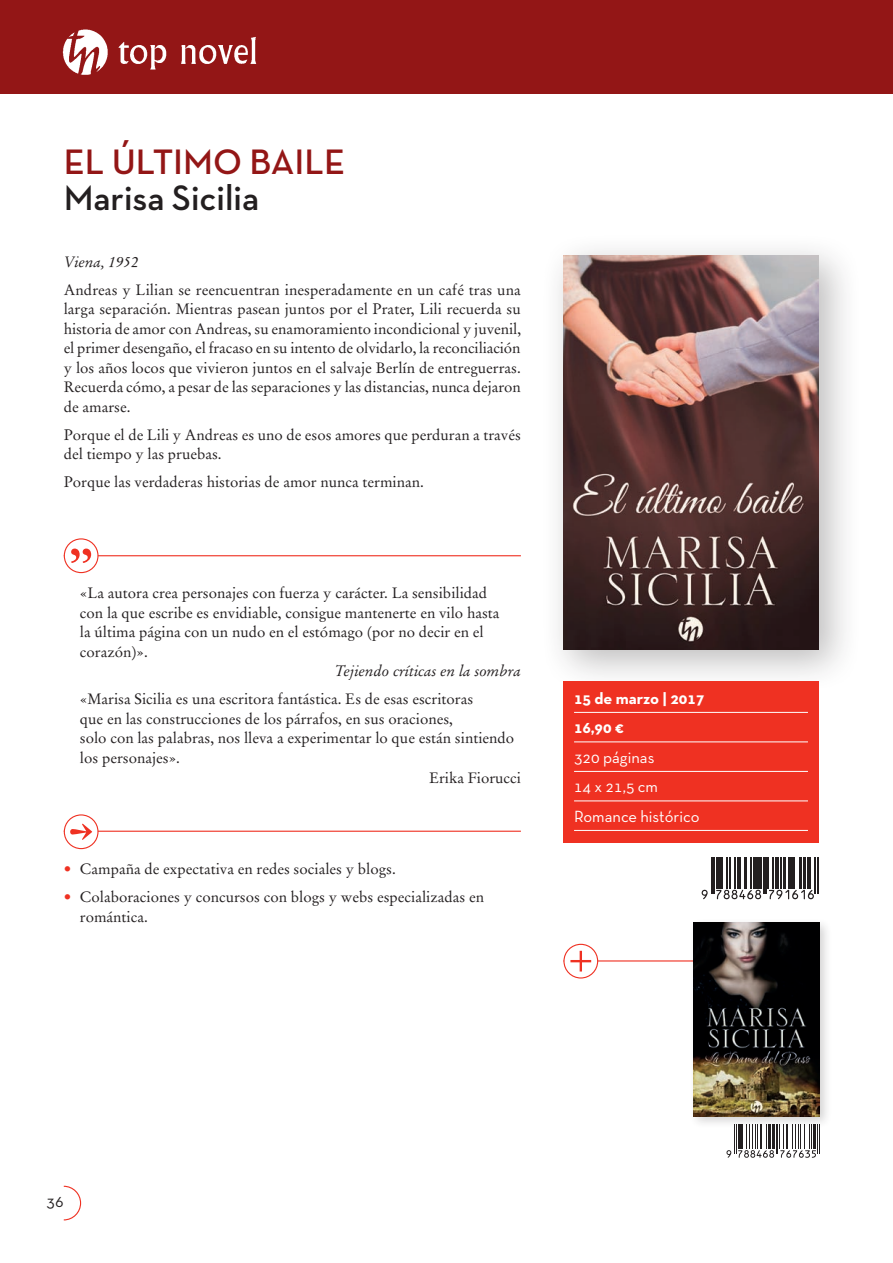
<style>
.page{position:relative;width:893px;height:1263px;background:#fff}
.page>*{position:absolute;margin:0;border:0;box-sizing:border-box;transform-origin:0 0}
.t1{font:600 36px "Neutra Text TF";color:#931616}
.t2{font:600 36px "Neutra Text TF";color:#231f20}
.t3{font:16.5px/29.5px "Neutra Text TF";color:#fff}
.t4{font:700 16.5px/29.5px "Neutra Text TF";color:#fff}
.t5{font:16.5px "Neutra Text TF";color:#231f20}
.t6{font:15px/19.5px "Stempel Garamond LT Std";color:#231f20}
.t7{font:italic 15px "Stempel Garamond LT Std";color:#231f20}
.s1{color:#ef3122}
</style>
<div class="page">
<div style="left:0;top:0;width:893px;height:94px;background:#931616"></div>
<img style="left:62px;top:29px;width:195px;height:46px">
<svg style="left:63px;top:1185px;width:19px;height:36px"></svg>
<hr style="left:64px;top:831px;width:457px;height:1px;background:#ef3122">
<div style="left:64px;top:815px;width:34px;height:33px;background:#fff;border-radius:50%"></div>
<div style="left:64px;top:814px;width:35px;height:35px;border:1px solid #ef3122;border-radius:50%"></div>
<svg style="left:70px;top:824px;width:22px;height:16px"></svg>
<hr style="left:64px;top:555px;width:457px;height:1px;background:#ef3122">
<div style="left:64px;top:539px;width:34px;height:33px;background:#fff;border-radius:50%"></div>
<div style="left:64px;top:538px;width:35px;height:35px;border:1px solid #ef3122;border-radius:50%"></div>
<svg style="left:71px;top:548px;width:20px;height:15px"></svg>
<hr style="left:563px;top:960px;width:181px;height:1px;background:#ef3122">
<svg style="left:564px;top:944px;width:34px;height:34px"></svg>
<div style="left:563px;top:944px;width:35px;height:34px;border:1px solid #ef3122;border-radius:50%"></div>
<svg style="left:570px;top:951px;width:21px;height:20px"></svg>
<div style="left:540px;top:232px;width:323px;height:461px;background:#231f20;opacity:.3"></div>
<img style="left:563px;top:255px;width:255px;height:394px">
<div style="left:563px;top:681px;width:255px;height:162px;background:#ef3122"></div>
<hr style="left:574px;top:712px;width:234px;height:1px;background:#fff">
<hr style="left:574px;top:741px;width:234px;height:1px;background:#fff">
<hr style="left:574px;top:771px;width:234px;height:1px;background:#fff">
<hr style="left:574px;top:800px;width:234px;height:1px;background:#fff">
<hr style="left:574px;top:830px;width:234px;height:1px;background:#fff">
<svg style="left:702px;top:890px;width:6px;height:9px"></svg>
<hr style="left:711px;top:858px;width:2px;height:36px;background:#231f20">
<hr style="left:714px;top:858px;width:1px;height:36px;background:#231f20">
<hr style="left:716px;top:858px;width:3px;height:30px;background:#231f20">
<hr style="left:720px;top:858px;width:3px;height:30px;background:#231f20">
<hr style="left:726px;top:858px;width:1px;height:30px;background:#231f20">
<hr style="left:729px;top:858px;width:2px;height:30px;background:#231f20">
<hr style="left:734px;top:858px;width:1px;height:30px;background:#231f20">
<hr style="left:737px;top:858px;width:1px;height:30px;background:#231f20">
<hr style="left:739px;top:858px;width:2px;height:30px;background:#231f20">
<hr style="left:744px;top:858px;width:2px;height:30px;background:#231f20">
<hr style="left:751px;top:858px;width:1px;height:30px;background:#231f20">
<hr style="left:753px;top:858px;width:1px;height:30px;background:#231f20">
<svg style="left:716px;top:890px;width:45px;height:9px"></svg>
<hr style="left:755px;top:858px;width:2px;height:30px;background:#231f20">
<hr style="left:758px;top:858px;width:4px;height:30px;background:#231f20">
<hr style="left:763px;top:858px;width:1px;height:36px;background:#231f20">
<hr style="left:765px;top:858px;width:1px;height:36px;background:#231f20">
<hr style="left:768px;top:858px;width:1px;height:30px;background:#231f20">
<hr style="left:772px;top:858px;width:1px;height:30px;background:#231f20">
<hr style="left:775px;top:858px;width:4px;height:30px;background:#231f20">
<hr style="left:780px;top:858px;width:1px;height:30px;background:#231f20">
<hr style="left:783px;top:858px;width:3px;height:30px;background:#231f20">
<hr style="left:788px;top:858px;width:2px;height:30px;background:#231f20">
<hr style="left:791px;top:858px;width:1px;height:30px;background:#231f20">
<hr style="left:793px;top:858px;width:1px;height:30px;background:#231f20">
<hr style="left:799px;top:858px;width:2px;height:30px;background:#231f20">
<hr style="left:803px;top:858px;width:3px;height:30px;background:#231f20">
<svg style="left:769px;top:890px;width:45px;height:9px"></svg>
<hr style="left:807px;top:858px;width:1px;height:30px;background:#231f20">
<hr style="left:809px;top:858px;width:1px;height:30px;background:#231f20">
<hr style="left:815px;top:858px;width:1px;height:36px;background:#231f20">
<hr style="left:817px;top:858px;width:1px;height:36px;background:#231f20">
<div style="left:688px;top:917px;width:145px;height:212px;background:#231f20;opacity:.2"></div>
<img style="left:694px;top:922px;width:126px;height:194px">
<svg style="left:726px;top:1124px;width:94px;height:34px"></svg>
<h1 class="t1" style="left:64px;top:140px;width:283px">El último baile</h1>
<h1 class="t2" style="left:64px;top:176px;width:197px">Marisa Sicilia</h1>
<p class="t7" style="left:64px;top:252px;width:76px">Viena, 1952</p>
<p class="t6" style="left:64px;top:280px;width:459px;text-align:justify">Andreas y Lilian se reencuentran inesperadamente en un café tras una larga separación. Mientras pasean juntos por el Prater, Lili recuerda su historia de amor con Andreas, su enamoramiento incondicional y juvenil, el primer desengaño, el fracaso en su intento de olvidarlo, la reconciliación y los años locos que vivieron juntos en el salvaje Berlín de entreguerras.<br>Recuerda cómo, a pesar de las separaciones y las distancias, nunca dejaron de amarse.</p>
<p class="t6" style="left:64px;top:425px;width:459px">Porque el de Lili y Andreas es uno de esos amores que perduran a través del tiempo y las pruebas.</p>
<p class="t6" style="left:64px;top:472px;width:362px">Porque las verdaderas historias de amor nunca terminan.</p>
<p class="t6" style="left:80px;top:584px;width:421px">«La autora crea personajes con fuerza y carácter. La sensibilidad con la que escribe es envidiable, consigue mantenerte en vilo hasta la última página con un nudo en el estómago (por no decir en el corazón)».</p>
<p class="t7" style="left:335px;top:662px;width:188px">Tejiendo críticas en la sombra</p>
<p class="t6" style="left:80px;top:690px;width:395px">«Marisa Sicilia es una escritora fantástica. Es de esas escritoras</p>
<p class="t6" style="left:80px;top:709px;width:374px">que en las construcciones de los párrafos, en sus oraciones,</p>
<p class="t6" style="left:80px;top:729px;width:436px">solo con las palabras, nos lleva a experimentar lo que están sintiendo</p>
<p class="t6" style="left:80px;top:748px;width:102px">los personajes».</p>
<p class="t6" style="left:429px;top:768px;width:94px">Erika Fiorucci</p>
<p class="t6" style="left:64px;top:859px;width:333px"><span class="s1">•</span> Campaña de expectativa en redes sociales y blogs.</p>
<p class="t6" style="left:80px;top:887px;width:406px;text-indent:-16px"><span class="s1">•</span> Colaboraciones y concursos con blogs y webs especializadas en romántica.</p>
<p class="t4" style="left:574px;top:683px;width:132px">15 de marzo | 2017<br>16,90 €</p>
<p class="t3" style="left:574px;top:742px;width:127px">320 páginas<br>14 x 21,5 cm<br>Romance histórico</p>
<p class="t5" style="left:47px;top:1191px;width:19px">36</p>
</div>
